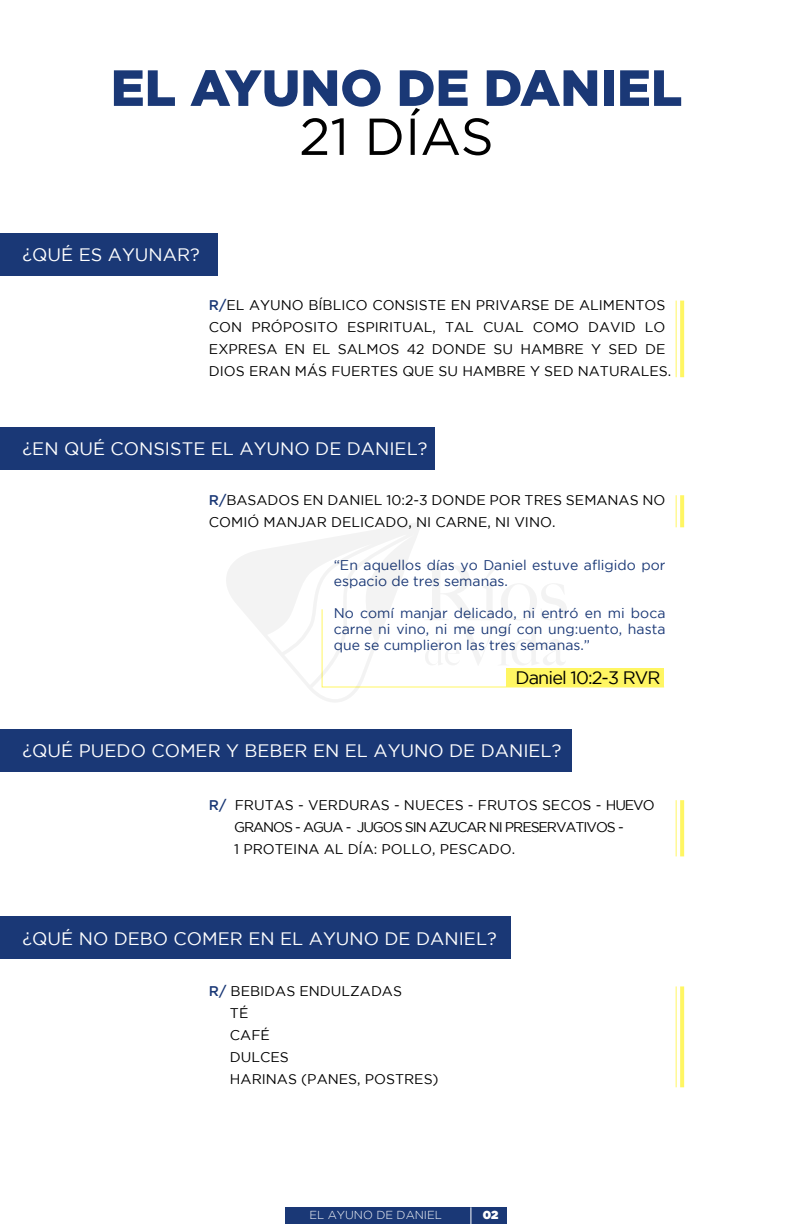
<style>
.page{position:relative;width:793px;height:1224px;background:#fff}
.page>*{position:absolute;margin:0;border:0;box-sizing:border-box;transform-origin:0 0}
.t1{font:51.8px "Gotham Pro";color:#000}
.t2{font:900 50.8px "Gotham";color:#1a3876}
.t3{font:18px "Gotham";color:#fff}
.t4{font:18px "Gotham";letter-spacing:-.05em;color:#000}
.t5{font:14px/22px "Gotham";color:#000}
.t6{font:14px/16px "Gotham";color:#1a3876}
.t7{font:300 11.6px "Gotham";color:#fff}
.t8{font:11.6px "Gotham Ultra";color:#fff}
.s1{font-weight:500;color:#1a3876}
</style>
<div class="page">
<div style="left:0;top:234px;width:217px;height:42px;background:#1a3876"></div>
<div style="left:0;top:428px;width:434px;height:42px;background:#1a3876"></div>
<div style="left:0;top:729px;width:571px;height:43px;background:#1a3876"></div>
<div style="left:285px;top:1207px;width:222px;height:17px;background:#1a3876"></div>
<svg style="left:470px;top:1207px;width:1px;height:17px"></svg>
<div style="left:0;top:917px;width:510px;height:42px;background:#1a3876"></div>
<hr style="left:675px;top:301px;width:1px;height:76px;background:#fff663">
<svg style="left:680px;top:301px;width:3px;height:76px"></svg>
<hr style="left:675px;top:495px;width:1px;height:32px;background:#fff663">
<svg style="left:680px;top:495px;width:3px;height:32px"></svg>
<hr style="left:675px;top:800px;width:1px;height:56px;background:#fff663">
<svg style="left:680px;top:800px;width:3px;height:56px"></svg>
<hr style="left:675px;top:986px;width:1px;height:101px;background:#fff663">
<svg style="left:680px;top:986px;width:3px;height:101px"></svg>
<svg style="left:226px;top:522px;width:438px;height:180px"></svg>
<h2 class="t2" style="left:111px;top:59px;width:572px">EL AYUNO DE DANIEL</h2>
<h1 class="t1" style="left:299px;top:108px;width:196px">21 DÍAS</h1>
<p class="t3" style="left:23px;top:245px;width:178px">¿QUÉ ES AYUNAR?</p>
<p class="t5" style="left:209px;top:294px;width:463px"><span class="s1">R/</span>EL AYUNO BÍBLICO CONSISTE EN PRIVARSE DE ALIMENTOS CON PRÓPOSITO ESPIRITUAL, TAL CUAL COMO DAVID LO EXPRESA EN EL SALMOS 42 DONDE SU HAMBRE Y SED DE DIOS ERAN MÁS FUERTES QUE SU HAMBRE Y SED NATURALES.</p>
<p class="t3" style="left:23px;top:439px;width:406px">¿EN QUÉ CONSISTE EL AYUNO DE DANIEL?</p>
<p class="t5" style="left:209px;top:489px;width:457px"><span class="s1">R/</span>BASADOS EN DANIEL 10:2-3 DONDE POR TRES SEMANAS NO<br>COMIÓ MANJAR DELICADO, NI CARNE, NI VINO.</p>
<p class="t6" style="left:333px;top:557px;width:333px">“En aquellos días yo Daniel estuve afligido por espacio de tres semanas.</p>
<p class="t6" style="left:333px;top:605px;width:333px;text-align:justify">No comí manjar delicado, ni entró en mi boca carne ni vino, ni me ungí con ung:uento, hasta que se cumplieron las tres semanas.”</p>
<p class="t4" style="left:515px;top:667px;width:146px">Daniel 10:2-3 RVR</p>
<p class="t3" style="left:23px;top:741px;width:540px">¿QUÉ PUEDO COMER Y BEBER EN EL AYUNO DE DANIEL?</p>
<p class="t5" style="left:234px;top:794px;width:421px;text-indent:-25px"><span class="s1">R/</span> FRUTAS - VERDURAS - NUECES - FRUTOS SECOS - HUEVO<br>GRANOS - AGUA - JUGOS SIN AZUCAR NI PRESERVATIVOS -<br>1 PROTEINA AL DÍA: POLLO, PESCADO.</p>
<p class="t3" style="left:23px;top:928px;width:475px">¿QUÉ NO DEBO COMER EN EL AYUNO DE DANIEL?</p>
<p class="t5" style="left:230px;top:980px;width:210px;text-indent:-21px"><span class="s1">R/</span> BEBIDAS ENDULZADAS<br>TÉ<br>CAFÉ<br>DULCES<br>HARINAS (PANES, POSTRES)</p>
<p class="t7" style="left:309px;top:1209px;width:134px">EL AYUNO DE DANIEL</p>
<p class="t8" style="left:482px;top:1208px;width:17px">02</p>
</div>
